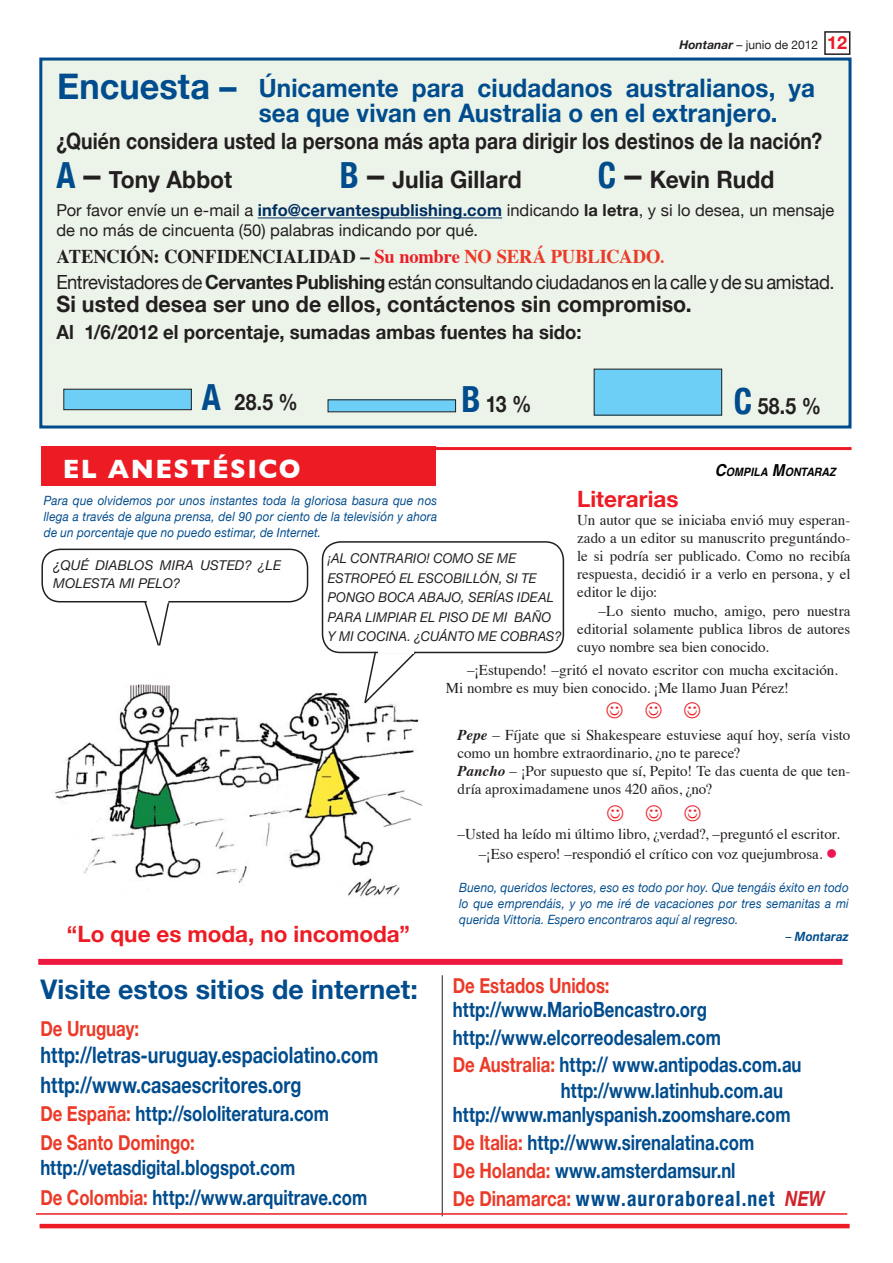
<style>
.page{position:relative;width:893px;height:1263px;background:#fff}
.page>*{position:absolute;margin:0;border:0;box-sizing:border-box;transform-origin:0 0}
.t1{font:700 36px "Helvetica Neue";color:#004c8d;scale:.95 1}
.t2{font:700 27px "Helvetica Neue";letter-spacing:.005em;color:#004c8d}
.t3{font:700 27px "Gill Sans";letter-spacing:.06em;color:#fff;scale:.95 1}
.t4{font:700 25.5px/25.5px "Helvetica Neue";letter-spacing:.005em;color:#004c8d;scale:.95 1}
.t5{font:700 24px "Helvetica Neue";letter-spacing:.005em;color:#231f20;scale:.95 1}
.t6{font:700 22.5px "Helvetica Neue";letter-spacing:.005em;color:#231f20;scale:.86 1}
.t7{font:700 22.5px/29.7px "Helvetica Neue";color:#004c8d;scale:.8 1}
.t8{font:700 22.5px "Helvetica Neue";letter-spacing:.005em;color:#231f20;scale:.95 1}
.t9{font:700 22.5px "Helvetica Neue";letter-spacing:-.005em;color:#ed1c24}
.t10{font:700 21px/27.8px "Helvetica Neue";color:#004c8d;scale:.8 1}
.t11{font:700 21px "Helvetica Neue";letter-spacing:-.005em;color:#eb3a28;scale:.8 1}
.t12{font:21px "Wingdings";color:#ed1c24}
.t13{font:19.5px "Helvetica Neue";letter-spacing:-.02em;color:#231f20;scale:.95 1}
.t14{font:700 19.5px "Times";letter-spacing:-.01em;color:#231f20;scale:.95 1}
.t15{font:700 19.5px "Helvetica Neue";letter-spacing:.005em;color:#231f20;scale:.95 1}
.t16{font:16.5px/19.5px "Helvetica Neue";color:#231f20}
.t17{font:15px/18px "Times";color:#231f20;text-align:justify}
.t18{font:italic 13.5px/19.5px "Helvetica Neue";letter-spacing:.01em;color:#231f20;scale:.95 1}
.t19{font:italic 13.5px/18px "Helvetica Neue";letter-spacing:.01em;color:#231f20}
.t20{font:italic 12.75px/15.8px "Helvetica Neue";letter-spacing:.015em;color:#004c8d;text-align:justify;scale:.92 1}
.t21{font:italic 700 12.75px "Helvetica Neue";letter-spacing:.01em;color:#004c8d;scale:.92 1}
.t22{font:12px "Helvetica Neue";color:#231f20}
.t23{font:italic 700 11.55px "Helvetica";color:#000;scale:.92 1}
.s1{font-weight:700;font-style:italic}
.s2{font-weight:700;font-size:18px;color:#ed1c24}
.s3{font-stretch:condensed;font-size:36px;color:#004c8d}
.s4{font-stretch:condensed;font-size:36px}
.s5{font-weight:700;color:#002e61}
.s6{font-weight:700}
.s7{color:#ed1c24}
.s8{color:#eb3a28}
.s9{font-size:16.5px;color:#eb3a28}
.s10{font-size:16.5px}
.s11{font-weight:400}
.s12{font-size:15px}
.s13{font-stretch:condensed}
.s14{font-style:italic;color:#d2232a}
</style>
<div class="page">
<div style="left:824px;top:31px;width:26px;height:24px;border:2px solid #231f20"></div>
<img style="left:52px;top:684px;width:371px;height:214px">
<div style="left:41px;top:59px;width:809px;height:368px;background:#ecf4e9"></div>
<div style="left:39px;top:58px;width:812px;height:371px;border:3px solid #004c8d"></div>
<hr style="left:40px;top:1224px;width:809px;height:4px;background:#ed1c24">
<div style="left:38px;top:959px;width:804px;height:6px;background:#ed193f"></div>
<hr style="left:442px;top:975px;width:1px;height:241px;background:#231f20">
<div style="left:41px;top:446px;width:395px;height:40px;background:#ed1c24"></div>
<hr style="left:258px;top:218px;width:244px;height:1px;background:#002e61">
<hr style="left:36px;top:1213px;width:811px;height:2px;background:#ed1c24">
<div style="left:64px;top:389px;width:127px;height:21px;background:#6dcff6"></div>
<div style="left:63px;top:389px;width:129px;height:21px;border:1px solid #231f20"></div>
<div style="left:594px;top:369px;width:128px;height:46px;background:#6dcff6"></div>
<div style="left:328px;top:400px;width:128px;height:12px;background:#6dcff6"></div>
<hr style="left:41px;top:447px;width:810px;height:3px;background:#ed1c24">
<div style="left:41px;top:549px;width:267px;height:53px;border:2px solid #231f20;border-radius:18px"></div>
<svg style="left:143px;top:599px;width:28px;height:47px"></svg>
<div style="left:322px;top:541px;width:242px;height:112px;border:2px solid #231f20;border-radius:18px"></div>
<svg style="left:363px;top:650px;width:54px;height:55px"></svg>
<p class="t22" style="left:679px;top:38px;width:169px"><span class="s1">Hontanar</span> – junio de 2012 <span class="s2">12</span></p>
<h1 class="t1" style="left:57px;top:64px;width:190px">Encuesta –</h1>
<h3 class="t6" style="left:56px;top:127px;width:892px">¿Quién considera usted la persona más apta para dirigir los destinos de la nación?</h3>
<h3 class="t5" style="left:56px;top:165px;width:187px"><span class="s3">A</span> <span class="s4">–</span> Tony Abbot</h3>
<h3 class="t5" style="left:340px;top:165px;width:193px"><span class="s3">B</span> <span class="s4">–</span> Julia Gillard</h3>
<h3 class="t5" style="left:598px;top:165px;width:187px"><span class="s3">C</span> <span class="s4">–</span> Kevin Rudd</h3>
<p class="t16" style="left:56px;top:200px;width:779px">Por favor envíe un e-mail a <span class="s5">info@cervantespublishing.com</span> indicando <span class="s6">la letra</span>, y si lo desea, un mensaje de no más de cincuenta (50) palabras indicando por qué.</p>
<h3 class="t14" style="left:56px;top:248px;width:641px">ATENCIÓN: CONFIDENCIALIDAD – <span class="s7">Su nombre</span> <span class="s8">NO SERÁ PUBLICADO</span><span class="s9">.</span></h3>
<h3 class="t13" style="left:56px;top:271px;width:821px">Entrevistadores de <span class="s6">Cervantes Publishing</span> están consultando ciudadanos en la calle y de su amistad.</h3>
<h3 class="t8" style="left:56px;top:290px;width:670px">Si usted desea ser uno de ellos, contáctenos sin compromiso.</h3>
<h3 class="t15" style="left:56px;top:320px;width:554px">Al 1/6/2012 el porcentaje, sumadas ambas fuentes ha sido:</h3>
<h3 class="t4" style="left:259px;top:75px;width:587px">Únicamente para ciudadanos australianos, ya sea que vivan en Australia o en el extranjero.</h3>
<h3 class="t6" style="left:202px;top:388px;width:113px"><span class="s3">A</span> 28.5 %</h3>
<h3 class="t6" style="left:462px;top:390px;width:83px"><span class="s3">B</span> 13 %</h3>
<h3 class="t6" style="left:734px;top:392px;width:103px"><span class="s3">C</span> 58.5 %</h3>
<h2 class="t3" style="left:63px;top:453px;width:252px">EL ANESTÉSICO</h2>
<p class="t20" style="left:44px;top:493px;width:429px">Para que olvidemos por unos instantes toda la gloriosa basura que nos llega a través de alguna prensa, del 90 por ciento de la televisión y ahora de un porcentaje que no puedo estimar, de Internet.</p>
<p class="t23" style="left:715px;top:467px;width:133px"><span class="s10">C</span>OMPILA <span class="s10">M</span>ONTARAZ</p>
<h3 class="t9" style="left:577px;top:485px;width:103px">Literarias</h3>
<p class="t17" style="left:577px;top:512px;width:275px">Un autor que se iniciaba envió muy esperan&shy;zado a un editor su manuscrito preguntándo&shy;le si podría ser publicado. Como no recibía respuesta, decidió ir a verlo en persona, y el editor le dijo:</p>
<p class="t17" style="left:577px;top:604px;width:275px;text-indent:21px">–Lo siento mucho, amigo, pero nuestra editorial solamente publica libros de autores cuyo nombre sea bien conocido.</p>
<p class="t17" style="left:446px;top:662px;width:393px;text-indent:21px">–¡Estupendo! –gritó el novato escritor con mucha excitación.<br>Mi nombre es muy bien conocido. ¡Me llamo Juan Pérez!</p>
<h3 class="t12" style="left:606px;top:699px;width:97px">☺☺☺</h3>
<p class="t17" style="left:457px;top:728px;width:394px;text-align:left"><span class="s1">Pepe</span> – Fíjate que si Shakespeare estuviese aquí hoy, sería visto como un hombre extraordinario, ¿no te parece?<br><span class="s1">Pancho</span> – ¡Por supuesto que sí, Pepito! Te das cuenta de que ten&shy;dría aproximadamene unos 420 años, ¿no?</p>
<h3 class="t12" style="left:606px;top:802px;width:97px">☺☺☺</h3>
<p class="t17" style="left:457px;top:825px;width:384px;line-height:19.6px;text-align:center">–Usted ha leído mi último libro, ¿verdad?, –preguntó el escritor. –¡Eso espero! –respondió el crítico con voz quejumbrosa.</p>
<p class="t20" style="left:459px;top:880px;width:425px">Bueno, queridos lectores, eso es todo por hoy. Que tengáis éxito en todo lo que emprendáis, y yo me iré de vacaciones por tres semanitas a mi querida Vittoria. Espero encontraros aquí al regreso.</p>
<p class="t21" style="left:786px;top:929px;width:70px"><span class="s11">–</span> Montaraz</p>
<p class="t18" style="left:328px;top:548px;width:248px">¡AL CONTRARIO! COMO SE ME<br>ESTROPEÓ EL ESCOBILLÓN, SI TE<br>PONGO BOCA ABAJO, SERÍAS IDEAL<br>PARA LIMPIAR EL PISO DE MI BAÑO<br>Y MI COCINA. ¿CUÁNTO ME COBRAS?</p>
<p class="t19" style="left:53px;top:556px;width:230px"><span class="s12">¿</span>QUÉ DIABLOS MIRA USTED? ¿LE<br>MOLESTA MI PELO?</p>
<h3 class="t9" style="left:67px;top:920px;width:344px">“Lo que es moda, no incomoda”</h3>
<h2 class="t2" style="left:40px;top:973px;width:379px">Visite estos sitios de internet:</h2>
<h3 class="t11" style="left:40px;top:1016px;width:125px">De Uruguay:</h3>
<h3 class="t7" style="left:40px;top:1040px;width:424px">http://letras-uruguay.espaciolatino.com http://www.casaescritores.org</h3>
<h3 class="t10" style="left:40px;top:1099px;width:362px;line-height:28.2px"><span class="s8">De España:</span> http://sololiteratura.com<br><span class="s8">De Santo Domingo:</span></h3>
<h3 class="t10" style="left:40px;top:1152px;width:410px;line-height:30px">http://vetasdigital.blogspot.com<br><span class="s8">De Colombia:</span> http://www.arquitrave.com</h3>
<h3 class="t11" style="left:453px;top:973px;width:197px">De Estados Unidos:</h3>
<h3 class="t10" style="left:453px;top:996px;width:319px">http://www.MarioBencastro.org</h3>
<h3 class="t10" style="left:453px;top:1023px;width:336px">http://www.elcorreodesalem.com</h3>
<h3 class="t10" style="left:453px;top:1050px;width:437px"><span class="s8">De Australia:</span> http:// www.antipodas.com.au</h3>
<h3 class="t10" style="left:561px;top:1077px;width:279px">http://www.latinhub.com.au</h3>
<h3 class="t10" style="left:453px;top:1101px;width:466px">http://www.manlyspanish.zoomshare.com<br><span class="s8">De Italia:</span> http://www.sirenalatina.com<br><span class="s8">De Holanda:</span> www.amsterdamsur.nl<br><span class="s8">De Dinamarca:</span> <span class="s13">www.auroraboreal.net</span> <span class="s14">NEW</span></h3>
</div>
